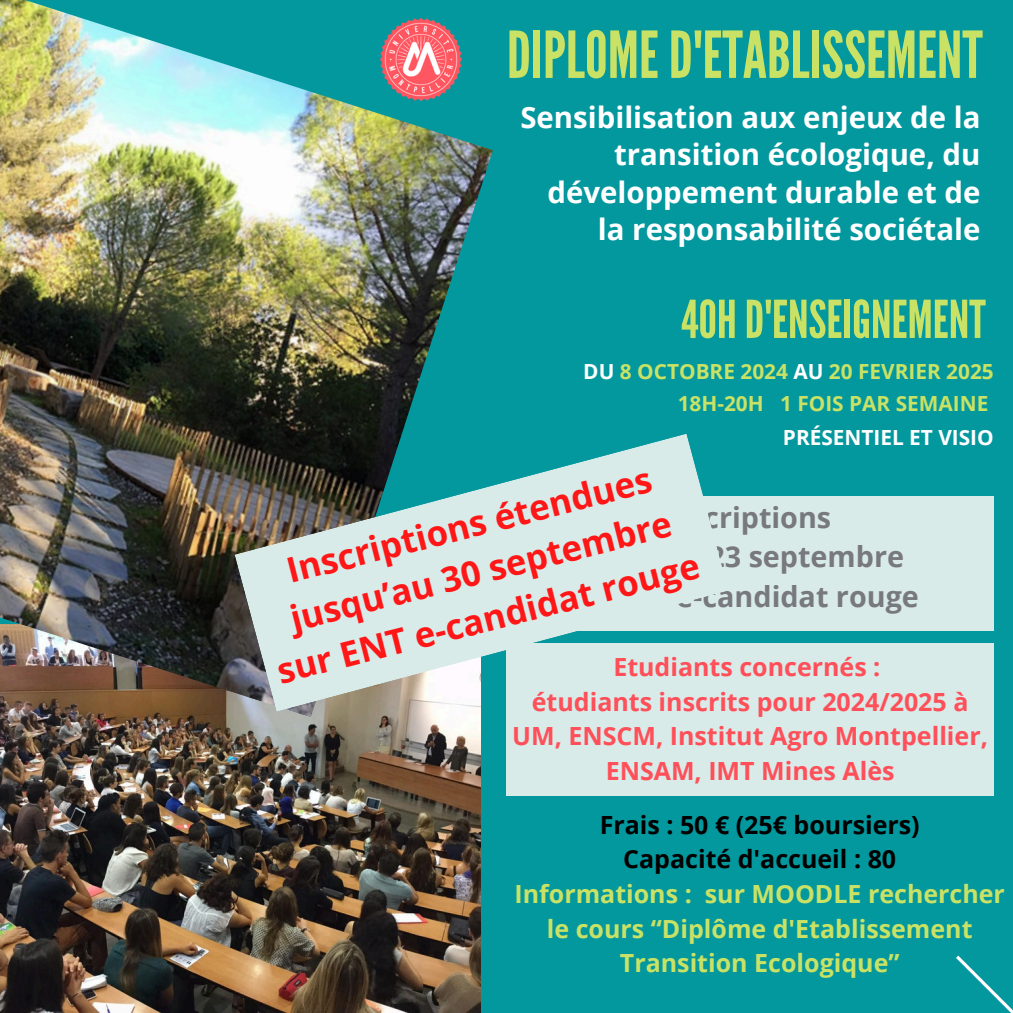
<style>
.page{position:relative;width:1013px;height:1013px;background:#fff}
.page>*{position:absolute;margin:0;border:0;box-sizing:border-box;transform-origin:0 0}
.t1{font:64.62px "League Gothic";color:#c9e265}
.t2{font:52.12px "League Gothic";color:#c9e265}
.t3{font:700 34.62px/47.5px "Open Sans";color:#ff1616;text-align:center}
.t4{font:700 29.38px/37.5px "Open Sans";color:#fff;text-align:right}
.t5{font:700 28.75px "Open Sans";color:#78797f}
.t6{font:700 25px/34.8px "Open Sans";color:#c9e265;text-align:center}
.t7{font:700 25px/34.8px "Open Sans";color:#ff4f59;text-align:center}
.t8{font:700 20.88px "Open Sans";color:#c9e265}
.t9{font:700 20.88px "Open Sans";color:#fff}
.s1{color:#fff}
.s2{color:#000}
</style>
<div class="page">
<div style="left:0;top:0;width:1012px;height:1012px;background:#03989e"></div>
<svg style="left:956px;top:955px;width:56px;height:57px"></svg>
<img style="left:0;top:717px;width:481px;height:295px">
<img style="left:0;top:0;width:493px;height:717px">
<img style="left:380px;top:19px;width:82px;height:81px">
<div style="left:506px;top:496px;width:487px;height:134px;background:#d9ebe9"></div>
<div style="left:506px;top:643px;width:487px;height:152px;background:#d9ebe9"></div>
<svg style="left:234px;top:433px;width:494px;height:278px;fill:#d9ebe9"></svg>
<h4 class="t1" style="left:507px;top:17px;width:477px">DIPLOMED'ETABLISSEMENT</h4>
<p class="t4" style="left:520px;top:97px;width:461px">Sensibilisation aux enjeux de la transition écologique, du développement durable et de la responsabilité sociétale</p>
<h4 class="t2" style="left:681px;top:289px;width:306px">40HD'ENSEIGNEMENT</h4>
<h2 class="t8" style="left:583px;top:357px;width:412px"><span class="s1">DU</span> 8 OCTOBRE 2024 <span class="s1">AU</span> 20 FEVRIER 2025</h2>
<p class="t8" style="left:677px;top:389px;width:312px">18H-20H 1 FOIS PAR SEMAINE</p>
<p class="t9" style="left:783px;top:422px;width:212px">PRÉSENTIEL ET VISIO</p>
<h5 class="t3" style="left:248px;top:554px;width:436px;rotate:-14deg">Inscriptions étendues jusqu’au 30 septembre sur ENT e-candidat rouge</h5>
<h3 class="t5" style="left:661px;top:497px;width:171px">Inscriptions</h3>
<h3 class="t5" style="left:596px;top:536px;width:309px">du 2 au 23 septembre</h3>
<h3 class="t5" style="left:559px;top:576px;width:361px">sur ENT e-candidat rouge</h3>
<p class="t7" style="left:512px;top:648px;width:477px">Etudiants concernés :<br>étudiants inscrits pour 2024/2025 à<br>UM, ENSCM, Institut Agro Montpellier,<br>ENSAM, IMT Mines Alès</p>
<h5 class="t6" style="left:514px;top:806px;width:492px"><span class="s2">Frais : 50 € (25€ boursiers)<br>Capacité d'accueil : 80<br></span>Informations : sur MOODLE rechercher le cours “Diplôme d'Etablissement<br>Transition Ecologique”</h5>
</div>
